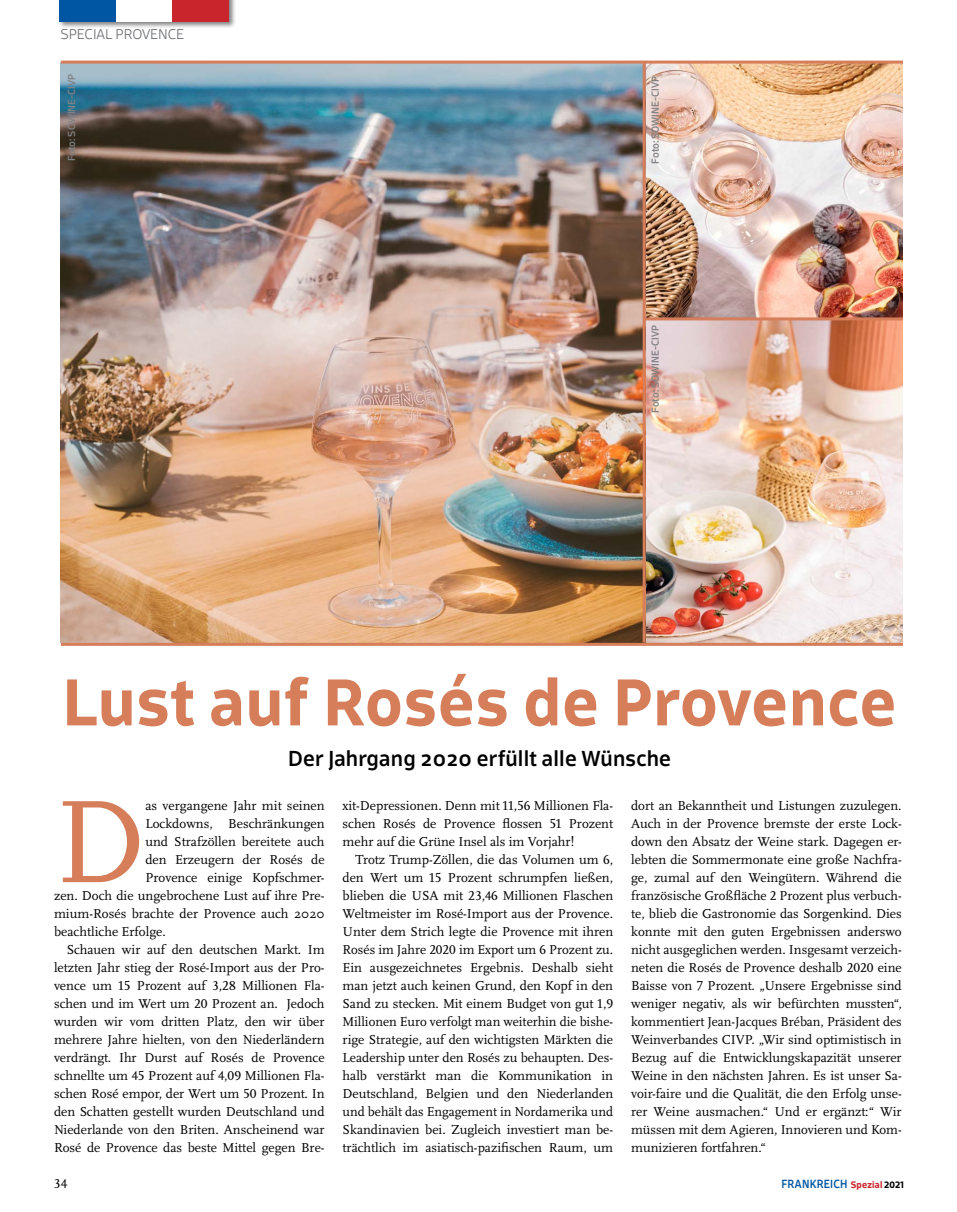
<style>
.page{position:relative;width:957px;height:1212px;background:#fff}
.page>*{position:absolute;margin:0;border:0;box-sizing:border-box;transform-origin:0 0}
.t1{font:122.55px "Scala Pro";color:#d67d5a}
.t2{font:700 63px "Scuba Pro";letter-spacing:.025em;color:#d67d5a}
.t3{font:500 20.7px "Scuba Pro";letter-spacing:.01em;color:#000}
.t4{font:13.5px/18px "Scala Pro";color:#000;text-align:justify}
.t5{font:300 13.5px "Scuba Pro";color:#6d6e71}
.t6{font:500 11.4px "Scuba Pro";letter-spacing:.025em;color:#0056a2;scale:.93 1}
.t7{font:500 9.75px "Scuba Pro";color:#808285}
.s1{font-weight:700;font-size:9px;color:#c9252c}
.s2{font-weight:700;font-size:9px;color:#000}
</style>
<div class="page">
<img style="left:645px;top:64px;width:258px;height:253px">
<img style="left:645px;top:320px;width:258px;height:323px">
<img style="left:60px;top:62px;width:585px;height:581px">
<hr style="left:642px;top:62px;width:3px;height:580px;background:#d67d5a">
<hr style="left:645px;top:317px;width:258px;height:3px;background:#d67d5a">
<hr style="left:61px;top:61px;width:842px;height:3px;background:#d67d5a">
<hr style="left:61px;top:643px;width:842px;height:3px;background:#d67d5a">
<div style="left:58px;top:0;width:178px;height:29px;background:#000;opacity:.5"></div>
<div style="left:60px;top:0;width:168px;height:21px;background:#fff"></div>
<div style="left:60px;top:0;width:56px;height:21px;background:#0056a2"></div>
<div style="left:172px;top:0;width:56px;height:21px;background:#c9252c"></div>
<p class="t5" style="left:60px;top:26px;width:125px">SPECIAL PROVENCE</p>
<p class="t7" style="left:65px;top:161px;width:89px;rotate:-90deg">Foto: SOWINE-CIVP</p>
<p class="t7" style="left:649px;top:164px;width:89px;rotate:-90deg">Foto: SOWINE-CIVP</p>
<p class="t7" style="left:649px;top:413px;width:89px;rotate:-90deg">Foto: SOWINE-CIVP</p>
<h2 class="t2" style="left:63px;top:664px;width:834px">Lust auf Rosés de Provence</h2>
<h3 class="t3" style="left:288px;top:746px;width:384px">Der Jahrgang 2020 erfüllt alle Wünsche</h3>
<h1 class="t1" style="left:55px;top:772px;width:92px">D</h1>
<p class="t4" style="left:145px;top:797px;width:181px">as vergangene Jahr mit seinen</p>
<p class="t4" style="left:343px;top:797px;width:272px">xit-Depressionen. Denn mit 11,56 Millionen Fla&shy;schen Rosés de Provence flossen 51 Prozent mehr auf die Grüne Insel als im Vorjahr!</p>
<p class="t4" style="left:343px;top:851px;width:272px;text-indent:13px">Trotz Trump-Zöllen, die das Volumen um 6, den Wert um 15 Prozent schrumpfen ließen, blieben die USA mit 23,46 Millionen Flaschen Weltmeister im Rosé-Import aus der Provence.<br>Unter dem Strich legte die Provence mit ihren Rosés im Jahre 2020 im Export um 6 Prozent zu.<br>Ein ausgezeichnetes Ergebnis. Deshalb sieht man jetzt auch keinen Grund, den Kopf in den Sand zu stecken. Mit einem Budget von gut 1,9<br>Millionen Euro verfolgt man weiterhin die bishe&shy;rige Strategie, auf den wichtigsten Märkten die Leadership unter den Rosés zu behaupten. Des&shy;halb verstärkt man die Kommunikation in Deutschland, Belgien und den Niederlanden und behält das Engagement in Nordamerika und Skandinavien bei. Zugleich investiert man be&shy;trächtlich im asiatisch-pazifischen Raum, um</p>
<p class="t4" style="left:631px;top:797px;width:272px">dort an Bekanntheit und Listungen zuzulegen.<br>Auch in der Provence bremste der erste Lock&shy;down den Absatz der Weine stark. Dagegen er&shy;lebten die Sommermonate eine große Nachfra&shy;ge, zumal auf den Weingütern. Während die französische Großfläche 2 Prozent plus verbuch&shy;te, blieb die Gastronomie das Sorgenkind. Dies konnte mit den guten Ergebnissen anderswo nicht ausgeglichen werden. Insgesamt verzeich&shy;neten die Rosés de Provence deshalb 2020 eine Baisse von 7 Prozent. „Unsere Ergebnisse sind weniger negativ, als wir befürchten mussten“, kommentiert Jean-Jacques Bréban, Präsident des Weinverbandes CIVP. „Wir sind optimistisch in Bezug auf die Entwicklungskapazität unserer Weine in den nächsten Jahren. Es ist unser Sa&shy;voir-faire und die Qualität, die den Erfolg unse&shy;rer Weine ausmachen.“ Und er ergänzt:“ Wir müssen mit dem Agieren, Innovieren und Kom&shy;munizieren fortfahren.“</p>
<p class="t4" style="left:145px;top:815px;width:181px">Lockdowns, Beschränkungen</p>
<p class="t4" style="left:145px;top:833px;width:181px">und Strafzöllen bereitete auch</p>
<p class="t4" style="left:145px;top:851px;width:181px">den Erzeugern der Rosés de</p>
<p class="t4" style="left:145px;top:869px;width:181px">Provence einige Kopfschmer-</p>
<p class="t4" style="left:54px;top:887px;width:272px">zen. Doch die ungebrochene Lust auf ihre Pre-</p>
<p class="t4" style="left:54px;top:905px;width:272px">mium-Rosés brachte der Provence auch 2020</p>
<p class="t4" style="left:54px;top:923px;width:113px">beachtliche Erfolge.</p>
<p class="t4" style="left:67px;top:941px;width:259px">Schauen wir auf den deutschen Markt. Im</p>
<p class="t4" style="left:54px;top:959px;width:272px">letzten Jahr stieg der Rosé-Import aus der Pro-</p>
<p class="t4" style="left:54px;top:977px;width:272px">vence um 15 Prozent auf 3,28 Millionen Fla-</p>
<p class="t4" style="left:54px;top:995px;width:272px">schen und im Wert um 20 Prozent an. Jedoch</p>
<p class="t4" style="left:54px;top:1013px;width:272px">wurden wir vom dritten Platz, den wir über</p>
<p class="t4" style="left:54px;top:1031px;width:272px">mehrere Jahre hielten, von den Niederländern</p>
<p class="t4" style="left:54px;top:1049px;width:272px">verdrängt. Ihr Durst auf Rosés de Provence</p>
<p class="t4" style="left:54px;top:1067px;width:272px">schnellte um 45 Prozent auf 4,09 Millionen Fla-</p>
<p class="t4" style="left:54px;top:1085px;width:272px">schen Rosé empor, der Wert um 50 Prozent. In</p>
<p class="t4" style="left:54px;top:1103px;width:272px">den Schatten gestellt wurden Deutschland und</p>
<p class="t4" style="left:54px;top:1121px;width:272px">Niederlande von den Briten. Anscheinend war</p>
<p class="t4" style="left:54px;top:1139px;width:272px">Rosé de Provence das beste Mittel gegen Bre-</p>
<p class="t4" style="left:54px;top:1175px;width:15px">34</p>
<p class="t6" style="left:781px;top:1177px;width:133px">FRANKREICH <span class="s1">Spezial</span> <span class="s2">2021</span></p>
</div>
